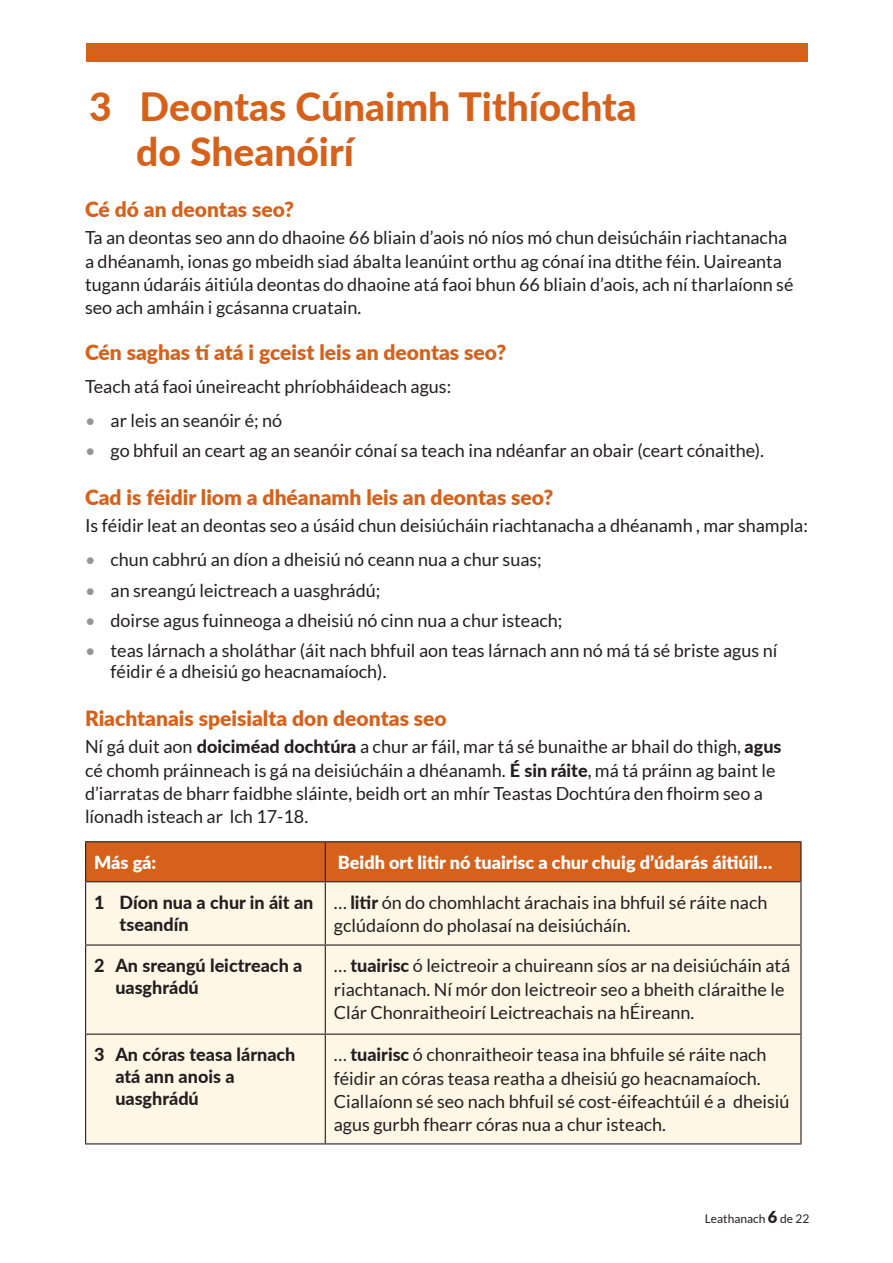
<style>
.page{position:relative;width:893px;height:1263px;background:#fff}
.page>*{position:absolute;margin:0;border:0;box-sizing:border-box;transform-origin:0 0}
.t1{font:800 39px/45px "Lato";color:#d6611b}
.t2{font:900 21px "Lato";color:#d6611b}
.t3{font:18px/23.2px "Lato";color:#231f20}
.t4{font:800 18px/21.8px "Lato";color:#231f20}
.t5{font:900 18px "Lato";color:#fff}
.t6{font:12px "Lato";color:#231f20}
.s1{color:#939598}
.s2{font-weight:800}
.s3{font-weight:900;font-size:16.5px}
</style>
<div class="page">
<div style="left:86px;top:842px;width:714px;height:39px;background:#d6611b"></div>
<div style="left:86px;top:882px;width:714px;height:261px;background:#fef7e6"></div>
<hr style="left:85px;top:841px;width:240px;height:1px;background:#231f20">
<hr style="left:85px;top:842px;width:1px;height:39px;background:#231f20">
<hr style="left:325px;top:841px;width:476px;height:1px;background:#231f20">
<hr style="left:325px;top:842px;width:1px;height:39px;background:#231f20">
<hr style="left:800px;top:842px;width:1px;height:39px;background:#231f20">
<hr style="left:85px;top:881px;width:240px;height:1px;background:#231f20">
<hr style="left:85px;top:882px;width:1px;height:62px;background:#231f20">
<hr style="left:325px;top:881px;width:476px;height:1px;background:#231f20">
<hr style="left:325px;top:882px;width:1px;height:62px;background:#231f20">
<hr style="left:800px;top:882px;width:1px;height:62px;background:#231f20">
<hr style="left:85px;top:944px;width:240px;height:1px;background:#231f20">
<hr style="left:85px;top:945px;width:1px;height:88px;background:#231f20">
<hr style="left:325px;top:944px;width:476px;height:1px;background:#231f20">
<hr style="left:325px;top:945px;width:1px;height:88px;background:#231f20">
<hr style="left:800px;top:945px;width:1px;height:88px;background:#231f20">
<hr style="left:85px;top:1033px;width:240px;height:2px;background:#231f20">
<hr style="left:85px;top:1035px;width:1px;height:108px;background:#231f20">
<hr style="left:325px;top:1033px;width:476px;height:2px;background:#231f20">
<hr style="left:325px;top:1035px;width:1px;height:108px;background:#231f20">
<hr style="left:800px;top:1035px;width:1px;height:108px;background:#231f20">
<hr style="left:85px;top:1143px;width:240px;height:1px;background:#231f20">
<hr style="left:325px;top:1143px;width:476px;height:1px;background:#231f20">
<div style="left:86px;top:44px;width:721px;height:18px;background:#d6611b"></div>
<h1 class="t1" style="left:136px;top:83px;width:502px;text-indent:-47px">3 Deontas Cúnaimh Tithíochta do Sheanóirí</h1>
<p class="t2" style="left:85px;top:193px;width:211px">Cé dó an deontas seo?</p>
<p class="t3" style="left:85px;top:226px;width:710px">Ta an deontas seo ann do dhaoine 66 bliain d’aois nó níos mó chun deisúcháin riachtanacha a dhéanamh, ionas go mbeidh siad ábalta leanúint orthu ag cónaí ina dtithe féin. Uaireanta tugann údaráis áitiúla deontas do dhaoine atá faoi bhun 66 bliain d’aois, ach ní tharlaíonn sé seo ach amháin i gcásanna cruatain.</p>
<p class="t2" style="left:85px;top:337px;width:423px">Cén saghas tí atá i gceist leis an deontas seo?</p>
<p class="t3" style="left:85px;top:375px;width:368px">Teach atá faoi úneireacht phríobháideach agus:</p>
<p class="t3" style="left:85px;top:409px;width:199px"><span class="s1">•</span> ar leis an seanóir é; nó</p>
<p class="t3" style="left:85px;top:439px;width:681px"><span class="s1">•</span> go bhfuil an ceart ag an seanóir cónaí sa teach ina ndéanfar an obair (ceart cónaithe).</p>
<p class="t2" style="left:85px;top:481px;width:470px">Cad is féidir liom a dhéanamh leis an deontas seo?</p>
<p class="t3" style="left:85px;top:514px;width:724px">Is féidir leat an deontas seo a úsáid chun deisiúcháin riachtanacha a dhéanamh , mar shampla:</p>
<p class="t3" style="left:85px;top:548px;width:458px"><span class="s1">•</span> chun cabhrú an díon a dheisiú nó ceann nua a chur suas;</p>
<p class="t3" style="left:85px;top:578px;width:297px"><span class="s1">•</span> an sreangú leictreach a uasghrádú;</p>
<p class="t3" style="left:85px;top:609px;width:479px"><span class="s1">•</span> doirse agus fuinneoga a dheisiú nó cinn nua a chur isteach;</p>
<p class="t3" style="left:111px;top:640px;width:668px;line-height:21px;text-indent:-26px"><span class="s1">•</span> teas lárnach a sholáthar (áit nach bhfuil aon teas lárnach ann nó má tá sé briste agus ní féidir é a dheisiú go heacnamaíoch).</p>
<p class="t2" style="left:85px;top:702px;width:363px">Riachtanais speisialta don deontas seo</p>
<p class="t3" style="left:85px;top:735px;width:698px">Ní gá duit aon <span class="s2">doiciméad dochtúra</span> a chur ar fáil, mar tá sé bunaithe ar bhail do thigh, <span class="s2">agus </span>cé chomh práinneach is gá na deisiúcháin a dhéanamh. <span class="s2">É sin ráite</span>, má tá práinn ag baint le d’iarratas de bharr faidbhe sláinte, beidh ort an mhír Teastas Dochtúra den fhoirm seo a líonadh isteach ar lch 17-18.</p>
<p class="t5" style="left:94px;top:849px;width:64px">Más gá:</p>
<p class="t5" style="left:338px;top:849px;width:436px">Beidh ort litir nó tuairisc a chur chuig d’údarás áitiúil…</p>
<p class="t4" style="left:120px;top:891px;width:195px;text-indent:-26px">1 Díon nua a chur in áit an tseandín</p>
<p class="t3" style="left:334px;top:891px;width:435px">… <span class="s2">litir</span> ón do chomhlacht árachais ina bhfuil sé ráite nach gclúdaíonn do pholasaí na deisiúcháín.</p>
<p class="t4" style="left:115px;top:954px;width:188px;text-indent:-21px">2 An sreangú leictreach a uasghrádú</p>
<p class="t3" style="left:334px;top:954px;width:458px">… <span class="s2">tuairisc</span> ó leictreoir a chuireann síos ar na deisiúcháin atá riachtanach. Ní mór don leictreoir seo a bheith cláraithe le<br>Clár Chonraitheoirí Leictreachais na hÉireann.</p>
<p class="t4" style="left:115px;top:1043px;width:182px;text-indent:-21px">3 An córas teasa lárnach atá ann anois a uasghrádú</p>
<p class="t3" style="left:334px;top:1043px;width:457px">… <span class="s2">tuairisc</span> ó chonraitheoir teasa ina bhfuile sé ráite nach féidir an córas teasa reatha a dheisiú go heacnamaíoch.<br>Ciallaíonn sé seo nach bhfuil sé cost-éifeachtúil é a dheisiú agus gurbh fhearr córas nua a chur isteach.</p>
<p class="t6" style="left:705px;top:1212px;width:106px">Leathanach <span class="s3">6</span> de 22</p>
</div>
